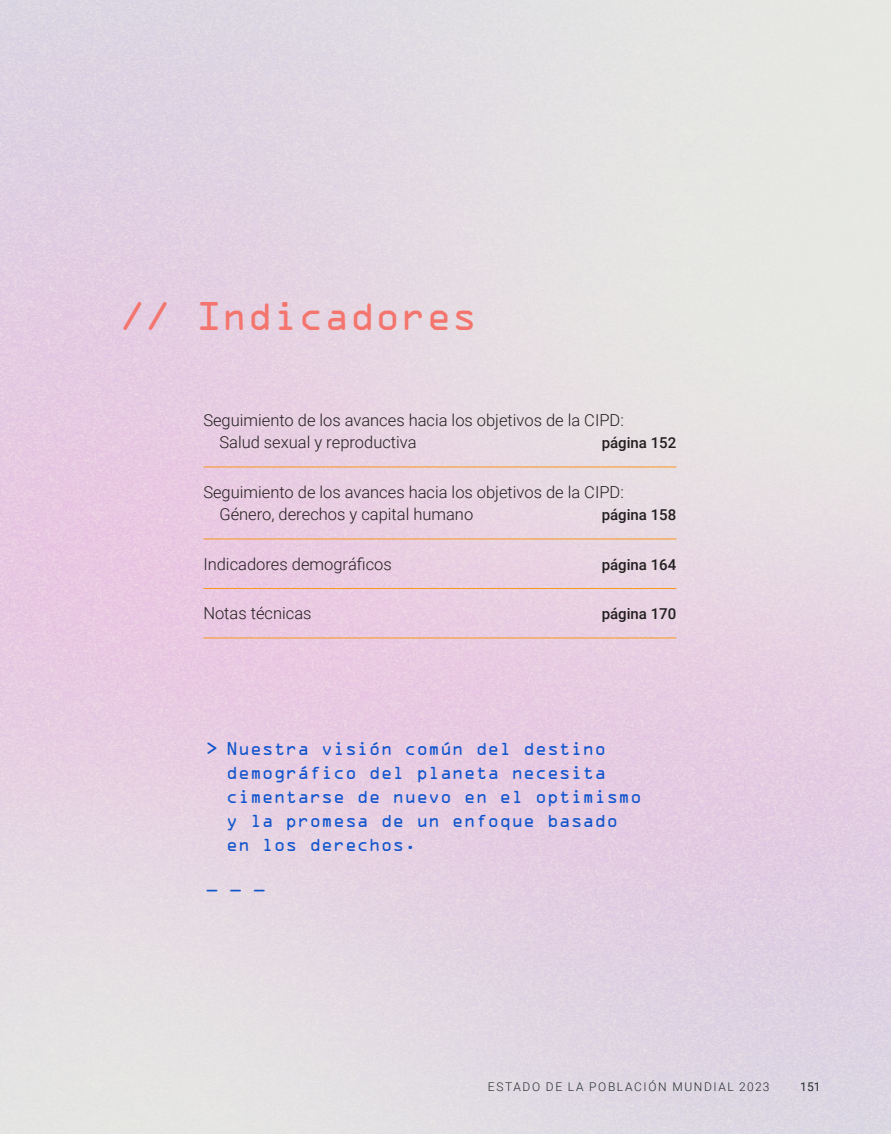
<style>
.page{position:relative;width:891px;height:1134px;background:#fff}
.page>*{position:absolute;margin:0;border:0;box-sizing:border-box;transform-origin:0 0}
.section_text{font:36px "OCRA Std";letter-spacing:-.01em;color:#f3756d}
.t1{font:300 16.5px/22.5px "Roboto";color:#231f20}
.pull_quote_computer{font:16.5px/24px "OCRA Std";color:#15c}
.t2{font:500 15px "Roboto";color:#231f20}
.t3{font:300 12px "Roboto";letter-spacing:.135em;color:#262c2f}
.t4{font:12px "Roboto";color:#262c2f}
</style>
<div class="page">
<hr style="left:203px;top:467px;width:473px;height:1px;background:#f8971d">
<hr style="left:203px;top:539px;width:473px;height:1px;background:#f8971d">
<hr style="left:203px;top:588px;width:473px;height:1px;background:#f8971d">
<hr style="left:203px;top:638px;width:473px;height:1px;background:#f8971d">
<p class="section_text" style="left:119px;top:300px;width:360px">// Indicadores</p>
<p class="t1" style="left:219px;top:408px;width:406px;text-indent:-16px">Seguimiento de los avances hacia los objetivos de la CIPD:<br>Salud sexual y reproductiva</p>
<p class="t2" style="left:602px;top:432px;width:76px">página 152</p>
<p class="t1" style="left:219px;top:480px;width:406px;text-indent:-16px">Seguimiento de los avances hacia los objetivos de la CIPD:<br>Género, derechos y capital humano</p>
<p class="t2" style="left:602px;top:504px;width:76px">página 158</p>
<p class="t1" style="left:203px;top:552px;width:190px">Indicadores demográficos</p>
<p class="t2" style="left:602px;top:554px;width:76px">página 164</p>
<p class="t1" style="left:203px;top:602px;width:110px">Notas técnicas</p>
<p class="t2" style="left:602px;top:603px;width:76px">página 170</p>
<p class="pull_quote_computer" style="left:226px;top:738px;width:417px;text-indent:-20px">&gt; Nuestra visión común del destino demográfico del planeta necesita cimentarse de nuevo en el optimismo y la promesa de un enfoque basado en los derechos.</p>
<p class="pull_quote_computer" style="left:206px;top:880px;width:61px">— — —</p>
<p class="t3" style="left:488px;top:1079px;width:283px">ESTADO DE LA POBLACIÓN MUNDIAL 2023</p>
<p class="t4" style="left:800px;top:1079px;width:22px">151</p>
</div>
